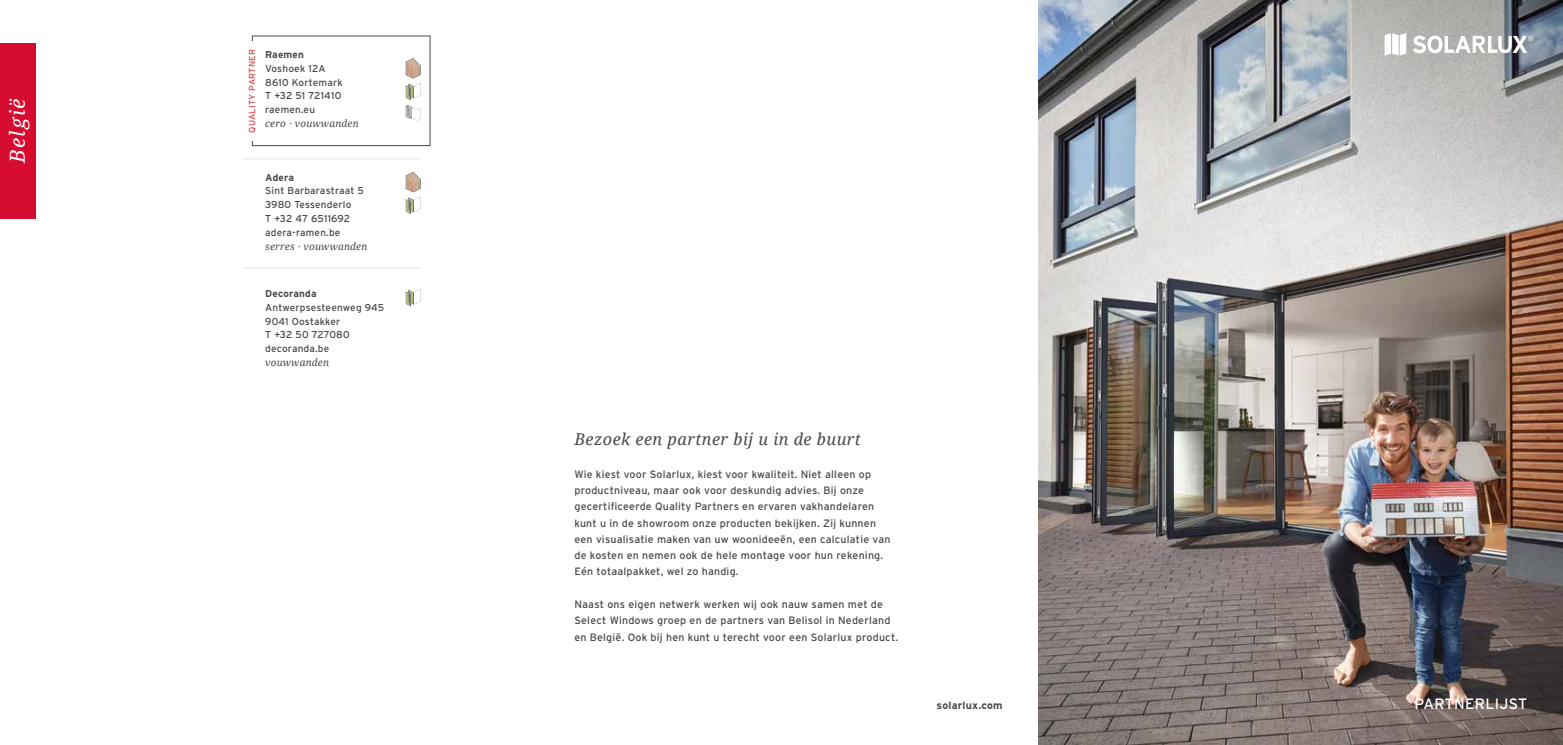
<style>
.page{position:relative;width:1563px;height:745px;background:#fff}
.page>*{position:absolute;margin:0;border:0;box-sizing:border-box;transform-origin:0 0}
.t1{font:italic 20.62px "Droid Serif";letter-spacing:.065em;color:#fff}
.t2{font:italic 16.25px "Droid Serif";letter-spacing:.03em;color:#494948}
.t3{font:15px "Interstate";letter-spacing:.02em;color:#fff}
.t4{font:10.62px/16.2px "Interstate";letter-spacing:.02em;color:#494948}
.t5{font:700 10.62px "Interstate";letter-spacing:.02em;color:#494948}
.t6{font:10px/13.8px "Interstate";letter-spacing:.02em;color:#494948}
.t7{font:italic 10px "Droid Serif";letter-spacing:.02em;color:#494948}
.t8{font:700 10px "Interstate";letter-spacing:.02em;color:#494948}
.t9{font:8.75px "Interstate";letter-spacing:.03em;color:#db4245}
</style>
<div class="page">
<img style="left:1038px;top:0;width:525px;height:744px">
<svg style="left:1384px;top:33px;width:22px;height:23px"></svg>
<svg style="left:1413px;top:35px;width:120px;height:18px"></svg>
<hr style="left:243px;top:158px;width:178px;height:1px;background:#ececed">
<hr style="left:243px;top:267px;width:178px;height:1px;background:#ececed">
<svg style="left:406px;top:289px;width:15px;height:17px"></svg>
<div style="left:0;top:43px;width:36px;height:175px;background:#d50c2f"></div>
<svg style="left:406px;top:172px;width:15px;height:42px"></svg>
<svg style="left:406px;top:58px;width:15px;height:63px"></svg>
<div style="left:252px;top:36px;width:178px;height:110px;border:1px solid #494948"></div>
<div style="left:248px;top:41px;width:8px;height:99px;background:#fff"></div>
<h1 class="t1" style="left:6px;top:163px;width:66px;rotate:-90deg">België</h1>
<p class="t9" style="left:247px;top:133px;width:85px;rotate:-90deg">QUALITY PARTNER</p>
<p class="t8" style="left:265px;top:48px;width:40px">Raemen</p>
<p class="t6" style="left:265px;top:61px;width:79px">Voshoek 12A<br>8610 Kortemark<br>T +32 51 721410 raemen.eu</p>
<p class="t7" style="left:265px;top:117px;width:95px">cero · vouwwanden</p>
<p class="t8" style="left:265px;top:171px;width:30px">Adera</p>
<p class="t6" style="left:265px;top:184px;width:100px">Sint Barbarastraat 5<br>3980 Tessenderlo<br>T +32 47 6511692 adera-ramen.be</p>
<p class="t7" style="left:265px;top:240px;width:104px">serres · vouwwanden</p>
<p class="t8" style="left:265px;top:287px;width:53px">Decoranda</p>
<p class="t6" style="left:265px;top:300px;width:121px">Antwerpsesteenweg 945<br>9041 Oostakker<br>T +32 50 727080 decoranda.be</p>
<p class="t7" style="left:265px;top:356px;width:65px">vouwwanden</p>
<h2 class="t2" style="left:574px;top:430px;width:288px">Bezoek een partner bij u in de buurt</h2>
<p class="t4" style="left:574px;top:465px;width:317px">Wie kiest voor Solarlux, kiest voor kwaliteit. Niet alleen op productniveau, maar ook voor deskundig advies. Bij onze gecertificeerde Quality Partners en ervaren vakhandelaren kunt u in de showroom onze producten bekijken. Zij kunnen een visualisatie maken van uw woonideeën, een calculatie van de kosten en nemen ook de hele montage voor hun rekening.<br>Eén totaalpakket, wel zo handig.</p>
<p class="t4" style="left:574px;top:595px;width:325px">Naast ons eigen netwerk werken wij ook nauw samen met de<br>Select Windows groep en de partners van Belisol in Nederland en België. Ook bij hen kunt u terecht voor een Solarlux product.</p>
<p class="t5" style="left:936px;top:698px;width:68px">solarlux.com</p>
<h3 class="t3" style="left:1414px;top:694px;width:114px">PARTNERLIJST</h3>
</div>
